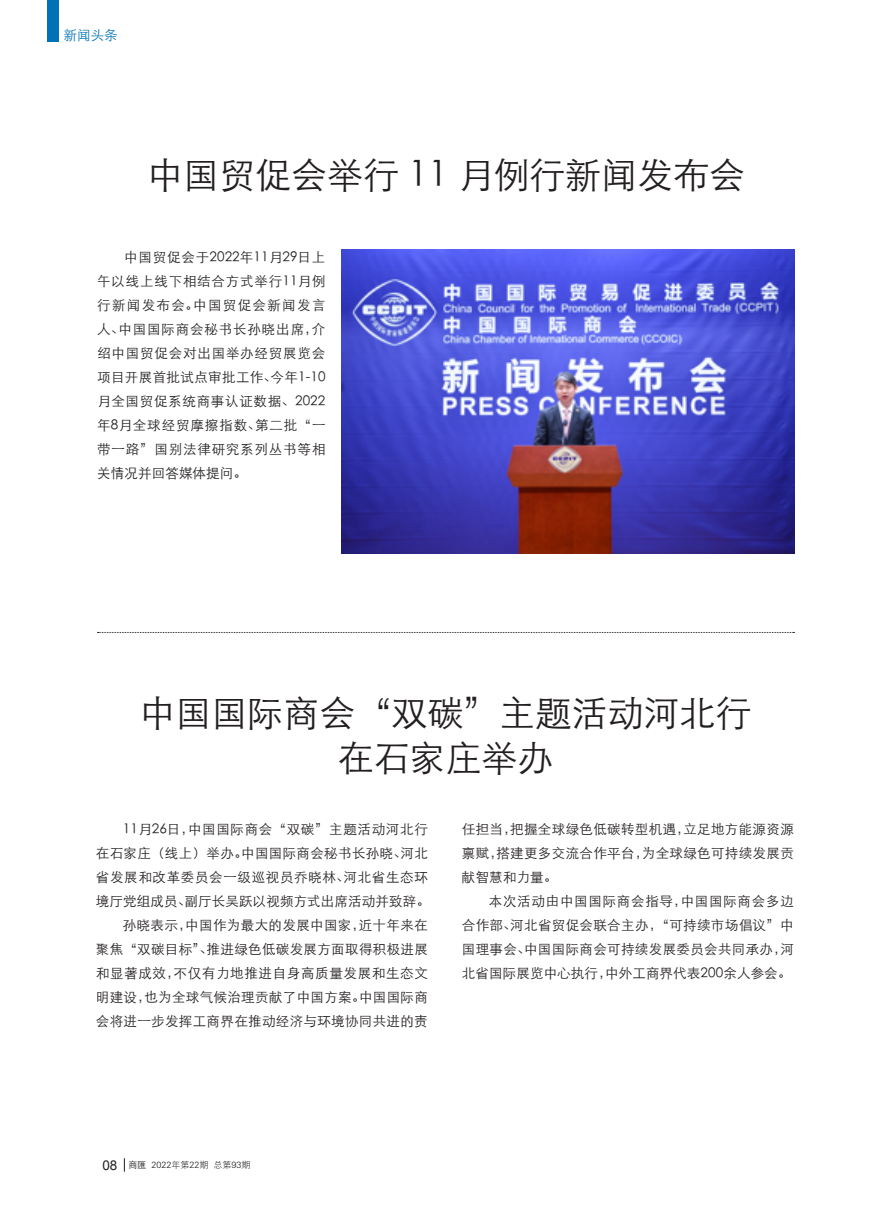
<style>
.page{position:relative;width:893px;height:1212px;background:#fff}
.page>*{position:absolute;margin:0;border:0;box-sizing:border-box;transform-origin:0 0}
.段落样式1{font:300 36px "ST Heiti SC";color:#231f20}
.正文{font:300 13.5px/24px "ST Heiti SC";letter-spacing:.025em;color:#231f20;text-align:justify}
.t1{font:300 13.5px "ST Heiti SC";color:#0073b6}
.t2{font:9px "FZXH1 JW GB1 0";color:#231f20}
.s1{font-family:"Arial";font-size:13.5px}
.s2{font-family:"ST Heiti SC";font-weight:300}
</style>
<div class="page">
<svg style="left:124px;top:1158px;width:1px;height:14px"></svg>
<div style="left:47px;top:0;width:11px;height:41px;background:#0073b6"></div>
<svg style="left:98px;top:632px;width:696px;height:1px"></svg>
<img style="left:341px;top:250px;width:453px;height:303px">
<p class="t1" style="left:64px;top:24px;width:55px">新闻头条</p>
<p class="段落样式1" style="left:147px;top:144px;width:599px">中国贸促会举行 11 月例行新闻发布会</p>
<p class="正文" style="left:97px;top:243px;width:230px;text-indent:27px">中国贸促会于2022年11月29日上午以线上线下相结合方式举行11月例行新闻发布会。中国贸促会新闻发言人、中国国际商会秘书长孙晓出席，介绍中国贸促会对出国举办经贸展览会项目开展首批试点审批工作、今年1-10月全国贸促系统商事认证数据、2022年8月全球经贸摩擦指数、第二批“一带一路”国别法律研究系列丛书等相关情况并回答媒体提问。</p>
<p class="段落样式1" style="left:139px;top:681px;width:613px">中国国际商会“双碳”主题活动河北行</p>
<p class="段落样式1" style="left:337px;top:726px;width:217px">在石家庄举办</p>
<p class="正文" style="left:96px;top:815px;width:335px;text-align:left;text-indent:27px">11月26日，中国国际商会“双碳”主题活动河北行在石家庄（线上）举办。中国国际商会秘书长孙晓、河北省发展和改革委员会一级巡视员乔晓林、河北省生态环境厅党组成员、副厅长吴跃以视频方式出席活动并致辞。</p>
<p class="正文" style="left:96px;top:911px;width:333px;text-indent:27px">孙晓表示，中国作为最大的发展中国家，近十年来在聚焦“双碳目标”、推进绿色低碳发展方面取得积极进展和显著成效，不仅有力地推进自身高质量发展和生态文明建设，也为全球气候治理贡献了中国方案。中国国际商会将进一步发挥工商界在推动经济与环境协同共进的责</p>
<p class="正文" style="left:462px;top:815px;width:333px">任担当，把握全球绿色低碳转型机遇，立足地方能源资源禀赋，搭建更多交流合作平台，为全球绿色可持续发展贡献智慧和力量。</p>
<p class="正文" style="left:462px;top:887px;width:333px;text-indent:27px">本次活动由中国国际商会指导，中国国际商会多边合作部、河北省贸促会联合主办，“可持续市场倡议”中国理事会、中国国际商会可持续发展委员会共同承办，河北省国际展览中心执行，中外工商界代表200余人参会。</p>
<p class="t2" style="left:102px;top:1160px;width:149px"><span class="s1">08</span> <span class="s2">商匯</span> 2022年第22期 总第93期</p>
</div>
